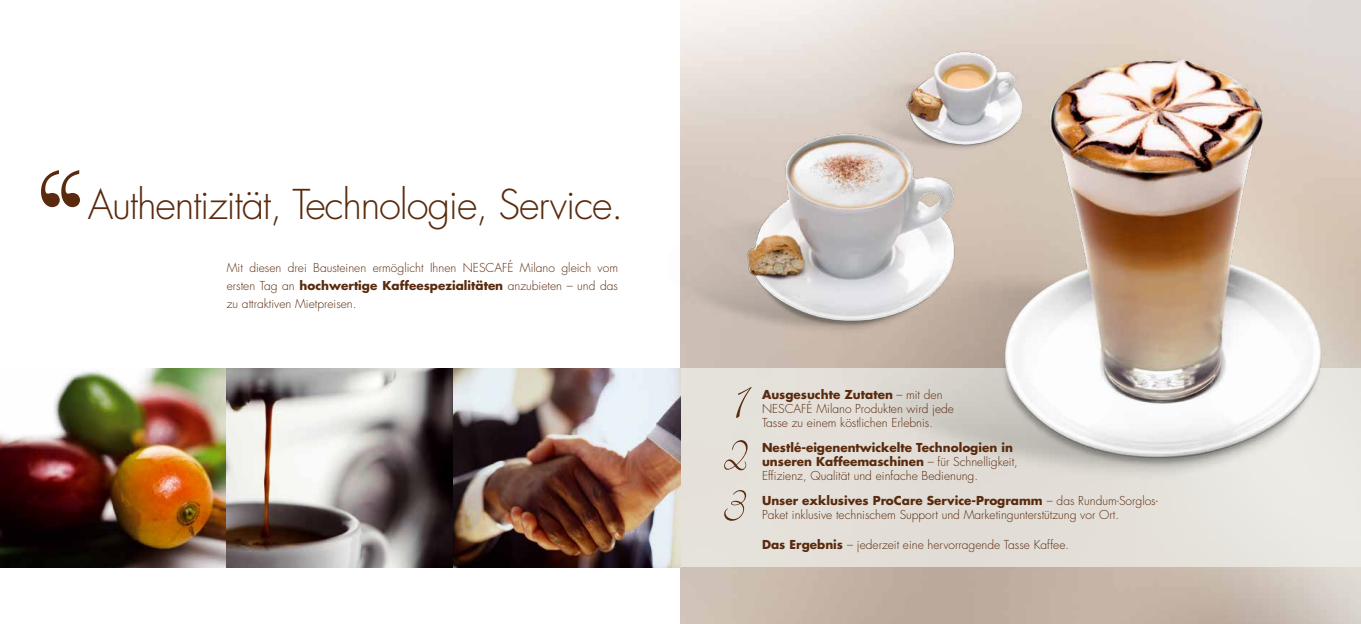
<style>
.page{position:relative;width:1361px;height:624px;background:#fff}
.page>*{position:absolute;margin:0;border:0;box-sizing:border-box;transform-origin:0 0}
.t1{font:70px/50.3px "Bickley Script Plain";color:#592a0d}
.t2{font:300 40px "Futura";letter-spacing:-.03em;color:#592a0d}
.t3{font:300 12px/14px "Futura";color:#592a0d}
.t4{font:700 12px/14px "Futura";color:#592a0d}
.s1{font-weight:700}
.s2{font-weight:300}
</style>
<div class="page">
<img style="left:680px;top:0;width:681px;height:624px">
<div style="left:1030px;top:0;width:57px;height:27px;background:#e4d7ce"></div>
<div style="left:682px;top:369px;width:679px;height:198px;background:#e5e1da"></div>
<img style="left:914px;top:27px;width:438px;height:468px">
<img style="left:651px;top:0;width:379px;height:425px">
<svg style="left:41px;top:170px;width:39px;height:37px"></svg>
<img style="left:0;top:369px;width:680px;height:198px">
<h2 class="t2" style="left:88px;top:179px;width:537px">Authentizität, Technologie, Service.</h2>
<p class="t3" style="left:227px;top:258px;width:393px;line-height:18px;text-align:justify">Mit diesen drei Bausteinen ermöglicht Ihnen NESCAFÉ Milano gleich vom ersten Tag an <span class="s1">hochwertige Kaffeespezialitäten</span> anzubieten – und das zu attraktiven Mietpreisen.</p>
<h1 class="t1" style="left:732px;top:365px;width:16px">1</h1>
<p class="t3" style="left:762px;top:387px;width:193px"><span class="s1">Ausgesuchte Zutaten</span> – mit den<br>NESCAFÉ Milano Produkten wird jede<br>Tasse zu einem köstlichen Erlebnis.</p>
<h1 class="t1" style="left:724px;top:419px;width:25px">2<br>3</h1>
<p class="t4" style="left:762px;top:440px;width:257px">Nestlé-eigenentwickelte Technologien in unseren Kaffeemaschinen <span class="s2">– für Schnelligkeit,<br>Effizienz, Qualität und einfache Bedienung.</span></p>
<p class="t3" style="left:762px;top:494px;width:397px"><span class="s1">Unser exklusives ProCare Service-Programm</span> – das Rundum-Sorglos-<br>Paket inklusive technischem Support und Marketingunterstützung vor Ort.</p>
<p class="t3" style="left:762px;top:537px;width:309px"><span class="s1">Das Ergebnis</span> – jederzeit eine hervorragende Tasse Kaffee.</p>
</div>
